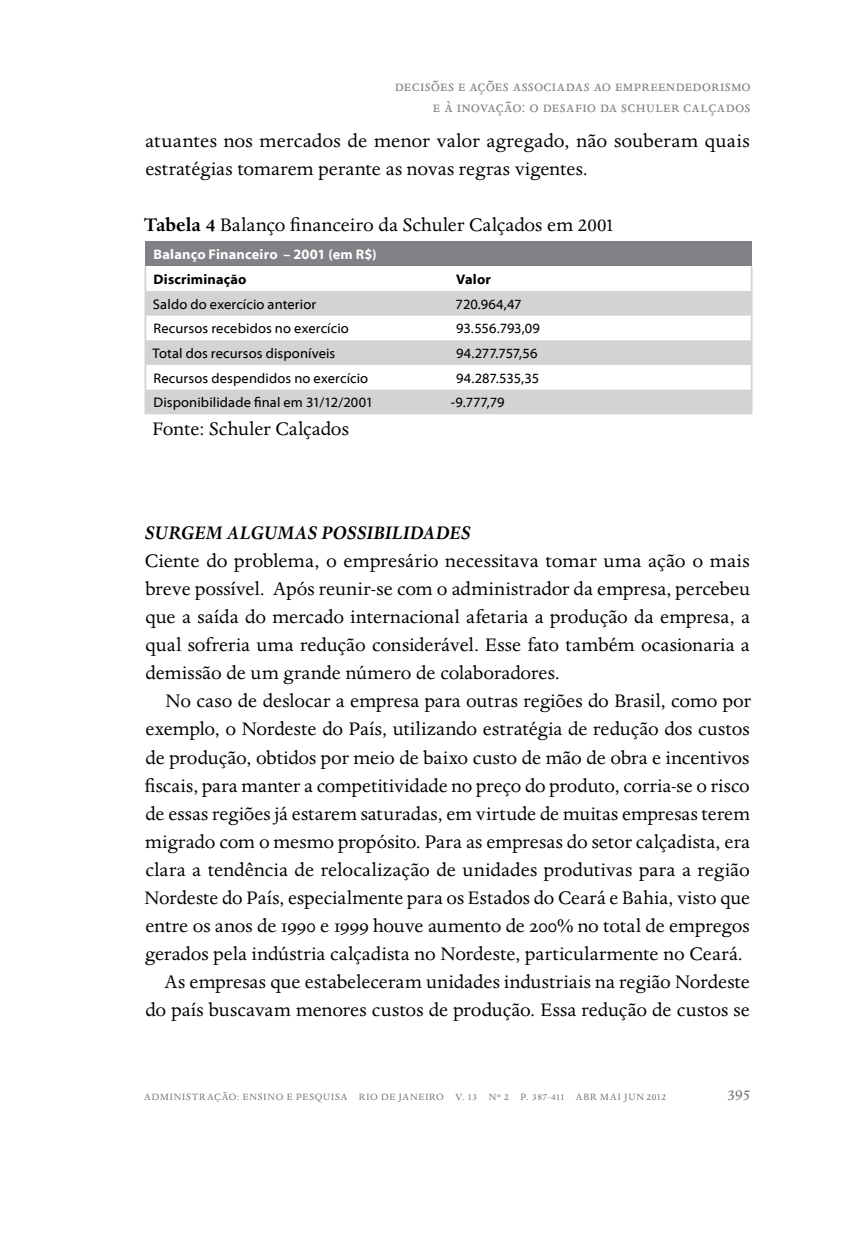
<style>
.page{position:relative;width:844px;height:1241px;background:#fff}
.page>*{position:absolute;margin:0;border:0;box-sizing:border-box;transform-origin:0 0}
._0000_Corpo{font:21px/28px "Dante MT Std";letter-spacing:.005em;color:#000}
._0000_Corpo_P1{font:21px/28px "Dante MT Std";letter-spacing:.005em;color:#000;text-align:justify}
.Legenda_de_Tabela_Ou{font:21px "Dante MT Std";color:#000}
._5000_Subtítulo{font:italic 700 21px "Dante MT Std";letter-spacing:.01em;color:#000}
.Fonte{font:21px "Dante MT Std";color:#000}
.t1{font:17.5px/21px "Dante MT Std";letter-spacing:.015em;color:#808285;text-align:right}
.t2{font:17.5px "Dante MT Std";color:#6d6e71}
._0000_Tabela{font:14px "Myriad Web Pro";letter-spacing:.01em;color:#000}
._0000_Tabela-2{font:14px "Myriad Web Pro";letter-spacing:-.01em;color:#000}
._0000_Tabela_Header{font:700 14px "Myriad Web Pro";letter-spacing:.015em;color:#fff}
._0000_Tabela-3{font:700 14px "Myriad Web Pro";letter-spacing:.015em;color:#000}
.t3{font:10.5px "Dante MT Std";letter-spacing:.08em;color:#6d6e71}
.s1{font-weight:700}
</style>
<div class="page">
<div style="left:145px;top:242px;width:606px;height:24px;background:#808285"></div>
<svg style="left:145px;top:267px;width:606px;height:148px"></svg>
<svg style="left:146px;top:291px;width:604px;height:123px;fill:#d1d3d4"></svg>
<hr style="left:144px;top:266px;width:2px;height:25px;background:#d1d3d4">
<hr style="left:144px;top:291px;width:2px;height:24px;background:#d1d3d4">
<hr style="left:144px;top:315px;width:2px;height:25px;background:#d1d3d4">
<hr style="left:144px;top:340px;width:2px;height:25px;background:#d1d3d4">
<hr style="left:144px;top:365px;width:2px;height:24px;background:#d1d3d4">
<hr style="left:144px;top:389px;width:2px;height:25px;background:#d1d3d4">
<hr style="left:750px;top:266px;width:2px;height:25px;background:#d1d3d4">
<hr style="left:750px;top:291px;width:2px;height:24px;background:#d1d3d4">
<hr style="left:750px;top:315px;width:2px;height:25px;background:#d1d3d4">
<hr style="left:750px;top:340px;width:2px;height:25px;background:#d1d3d4">
<hr style="left:750px;top:365px;width:2px;height:24px;background:#d1d3d4">
<hr style="left:750px;top:389px;width:2px;height:25px;background:#d1d3d4">
<p class="t1" style="left:395px;top:75px;width:357px">decisões e ações associadas ao empreendedorismo e à inovação: o desafio da schuler calçados</p>
<p class="_0000_Corpo" style="left:145px;top:127px;width:605px">atuantes nos mercados de menor valor agregado, não souberam quais estratégias tomarem perante as novas regras vigentes.</p>
<p class="Legenda_de_Tabela_Ou" style="left:144px;top:212px;width:471px"><span class="s1">Tabela 4</span> Balanço financeiro da Schuler Calçados em 2001</p>
<p class="_0000_Tabela_Header" style="left:153px;top:247px;width:225px">Balanço Financeiro – 2001 (em R$)</p>
<p class="_0000_Tabela-3" style="left:153px;top:271px;width:94px">Discriminação</p>
<p class="_0000_Tabela-3" style="left:456px;top:271px;width:36px">Valor</p>
<p class="_0000_Tabela" style="left:153px;top:296px;width:165px">Saldo do exercício anterior</p>
<p class="_0000_Tabela" style="left:455px;top:296px;width:67px">720.964,47</p>
<p class="_0000_Tabela" style="left:153px;top:321px;width:197px">Recursos recebidos no exercício</p>
<p class="_0000_Tabela-2" style="left:456px;top:321px;width:85px">93.556.793,09</p>
<p class="_0000_Tabela" style="left:152px;top:345px;width:184px">Total dos recursos disponíveis</p>
<p class="_0000_Tabela-2" style="left:456px;top:345px;width:83px">94.277.757,56</p>
<p class="_0000_Tabela" style="left:153px;top:370px;width:216px">Recursos despendidos no exercício</p>
<p class="_0000_Tabela-2" style="left:456px;top:370px;width:85px">94.287.535,35</p>
<p class="_0000_Tabela" style="left:153px;top:395px;width:221px">Disponibilidade final em 31/12/2001</p>
<p class="_0000_Tabela" style="left:451px;top:395px;width:55px">-9.777,79</p>
<p class="Fonte" style="left:153px;top:416px;width:198px">Fonte: Schuler Calçados</p>
<p class="_5000_Subtítulo" style="left:145px;top:521px;width:327px">SURGEM ALGUMAS POSSIBILIDADES</p>
<p class="_0000_Corpo_P1" style="left:145px;top:547px;width:606px">Ciente do problema, o empresário necessitava tomar uma ação o mais breve possível. Após reunir-se com o administrador da empresa, percebeu que a saída do mercado internacional afetaria a produção da empresa, a qual sofreria uma redução considerável. Esse fato também ocasionaria a demissão de um grande número de colaboradores.</p>
<p class="_0000_Corpo" style="left:145px;top:687px;width:607px;text-align:justify;text-indent:21px">No caso de deslocar a empresa para outras regiões do Brasil, como por exemplo, o Nordeste do País, utilizando estratégia de redução dos custos de produção, obtidos por meio de baixo custo de mão de obra e incentivos fiscais, para manter a competitividade no preço do produto, corria-se o risco de essas regiões já estarem saturadas, em virtude de muitas empresas terem migrado com o mesmo propósito. Para as empresas do setor calçadista, era clara a tendência de relocalização de unidades produtivas para a região Nordeste do País, especialmente para os Estados do Ceará e Bahia, visto que entre os anos de 1990 e 1999 houve aumento de 200% no total de empregos gerados pela indústria calçadista no Nordeste, particularmente no Ceará.</p>
<p class="_0000_Corpo" style="left:145px;top:967px;width:606px;text-align:right">As empresas que estabeleceram unidades industriais na região Nordeste do país buscavam menores custos de produção. Essa redução de custos se</p>
<p class="t3" style="left:144px;top:1090px;width:523px">ADMINISTRAÇÃO: ENSINO E PESQUISA RIO DE JANEIRO V. 13 No 2 P. 387-411 ABR MAI JUN 2012</p>
<p class="t2" style="left:727px;top:1083px;width:25px">395</p>
</div>
